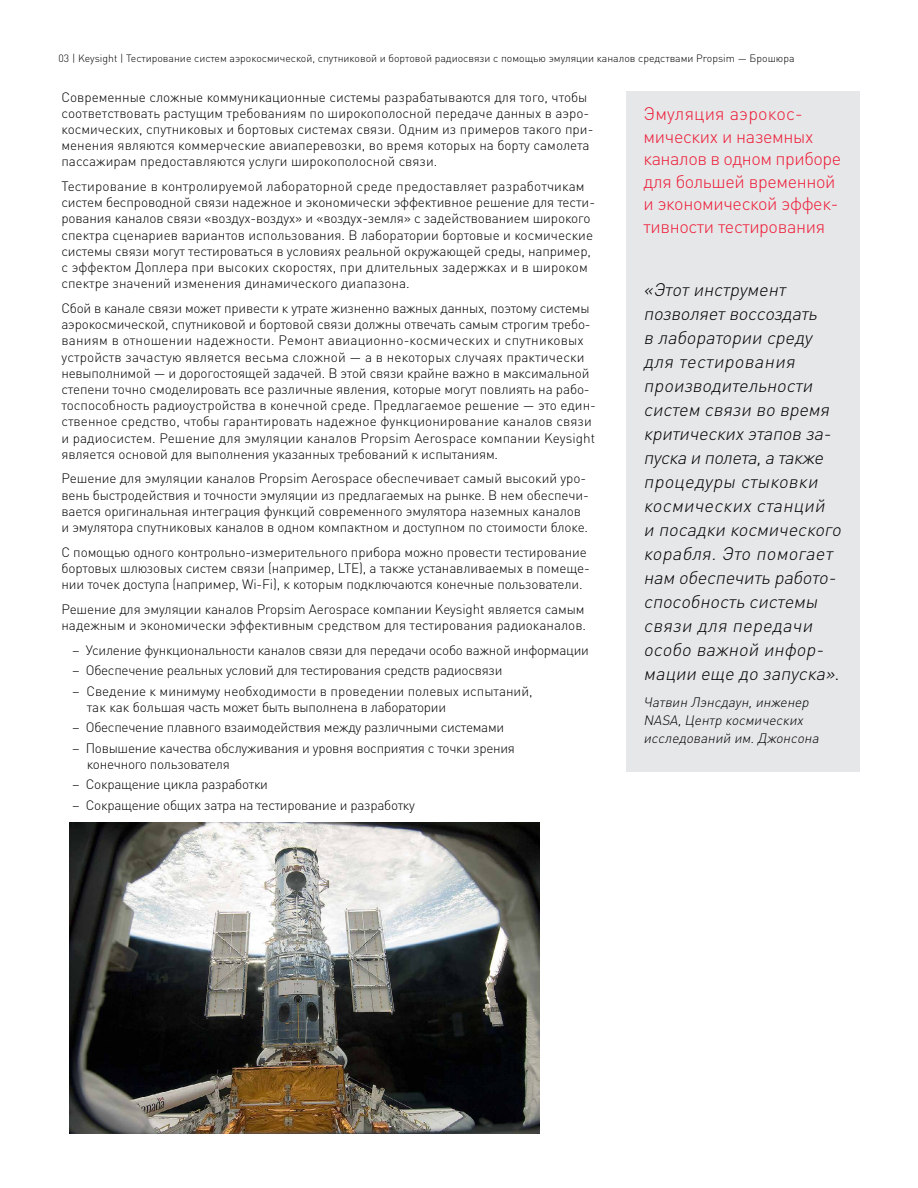
<style>
.page{position:relative;width:918px;height:1188px;background:#fff}
.page>*{position:absolute;margin:0;border:0;box-sizing:border-box;transform-origin:0 0}
.t1{font:italic 300 18px/24px "DIN Pro";color:#000}
.t2{font:300 18px/22.5px "DIN Pro";letter-spacing:-.02em;color:#ed1b37}
.t3{font:300 13.5px/16.2px "DIN Pro";letter-spacing:-.01em;color:#000}
.t4{font:italic 300 13.5px/18px "DIN Pro";color:#000}
.t5{font:300 10.5px "DIN Pro";color:#000}
.s1{font-family:"Keysight Sans"}
</style>
<div class="page">
<div style="left:626px;top:91px;width:233px;height:680px;background:#e6e7e8"></div>
<img style="left:69px;top:823px;width:470px;height:311px">
<p class="t5" style="left:59px;top:51px;width:738px">03 | Keysight | Тестирование систем аэрокосмической, спутниковой и бортовой радиосвязи с помощью эмуляции каналов средствами Propsim — Брошюра</p>
<p class="t3" style="left:61px;top:88px;width:533px">Современные сложные коммуникационные системы разрабатываются для того, чтобы соответствовать растущим требованиям по широкополосной передаче данных в аэро&shy;космических, спутниковых и бортовых системах связи. Одним из примеров такого при&shy;менения являются коммерческие авиаперевозки, во время которых на борту самолета пассажирам предоставляются услуги широкополосной связи.</p>
<p class="t3" style="left:61px;top:178px;width:535px">Тестирование в контролируемой лабораторной среде предоставляет разработчикам систем беспроводной связи надежное и экономически эффективное решение для тести&shy;рования каналов связи «воздух-воздух» и «воздух-земля» с задействованием широкого спектра сценариев вариантов использования. В лаборатории бортовые и космические системы связи могут тестироваться в условиях реальной окружающей среды, например, с эффектом Доплера при высоких скоростях, при длительных задержках и в широком спектре значений изменения динамического диапазона.</p>
<p class="t3" style="left:61px;top:299px;width:536px">Сбой в канале связи может привести к утрате жизненно важных данных, поэтому системы аэрокосмической, спутниковой и бортовой связи должны отвечать самым строгим требо&shy;ваниям в отношении надежности. Ремонт авиационно-космических и спутниковых устройств зачастую является весьма сложной — а в некоторых случаях практически невыполнимой — и дорогостоящей задачей. В этой связи крайне важно в максимальной степени точно смоделировать все различные явления, которые могут повлиять на рабо&shy;тоспособность радиоустройства в конечной среде. Предлагаемое решение — это един&shy;ственное средство, чтобы гарантировать надежное функционирование каналов связи и радиосистем. Решение для эмуляции каналов Propsim Aerospace компании Keysight является основой для выполнения указанных требований к испытаниям.</p>
<p class="t3" style="left:61px;top:470px;width:529px">Решение для эмуляции каналов Propsim Aerospace обеспечивает самый высокий уро&shy;вень быстродействия и точности эмуляции из предлагаемых на рынке. В нем обеспечи&shy;вается оригинальная интеграция функций современного эмулятора наземных каналов и эмулятора спутниковых каналов в одном компактном и доступном по стоимости блоке.</p>
<p class="t3" style="left:61px;top:543px;width:530px">С помощью одного контрольно-измерительного прибора можно провести тестирование бортовых шлюзовых систем связи (например, LTE), а также устанавливаемых в помеще&shy;нии точек доступа (например, Wi-Fi), к которым подключаются конечные пользователи.</p>
<p class="t3" style="left:61px;top:600px;width:526px">Решение для эмуляции каналов Propsim Aerospace компании Keysight является самым надежным и экономически эффективным средством для тестирования радиоканалов.</p>
<p class="t3" style="left:72px;top:641px;width:518px"><span class="s1">–</span> Усиление функциональности каналов связи для передачи особо важной информации</p>
<p class="t3" style="left:72px;top:662px;width:432px"><span class="s1">–</span> Обеспечение реальных условий для тестирования средств радиосвязи</p>
<p class="t3" style="left:87px;top:682px;width:447px;text-indent:-15px"><span class="s1">–</span> Сведение к минимуму необходимости в проведении полевых испытаний, так как большая часть может быть выполнена в лаборатории</p>
<p class="t3" style="left:72px;top:719px;width:434px"><span class="s1">–</span> Обеспечение плавного взаимодействия между различными системами</p>
<p class="t3" style="left:87px;top:739px;width:430px;text-indent:-15px"><span class="s1">–</span> Повышение качества обслуживания и уровня восприятия с точки зрения конечного пользователя</p>
<p class="t3" style="left:72px;top:776px;width:197px"><span class="s1">–</span> Сокращение цикла разработки</p>
<p class="t3" style="left:72px;top:796px;width:344px"><span class="s1">–</span> Сокращение общих затра на тестирование и разработку</p>
<h1 class="t2" style="left:644px;top:102px;width:199px">Эмуляция аэрокос&shy;мических и наземных каналов в одном приборе для большей временной и экономической эффек&shy;тивности тестирования</h1>
<p class="t1" style="left:644px;top:277px;width:203px">«Этотинструмент позволяетвоссоздать<br>в лаборатории среду для тестирования производительности систем связи во время критических этапов за&shy;пуска и полета,а также процедуры стыковки космических станций и посадки космического корабля. Это помогает нам обеспечить работо&shy;способность системы связи для передачи особо важной инфор&shy;мации еще до запуска».</p>
<p class="t4" style="left:644px;top:692px;width:180px">Чатвин Лэнсдаун,инженер<br>NASA,Центр космических исследований им.Джонсона</p>
</div>
